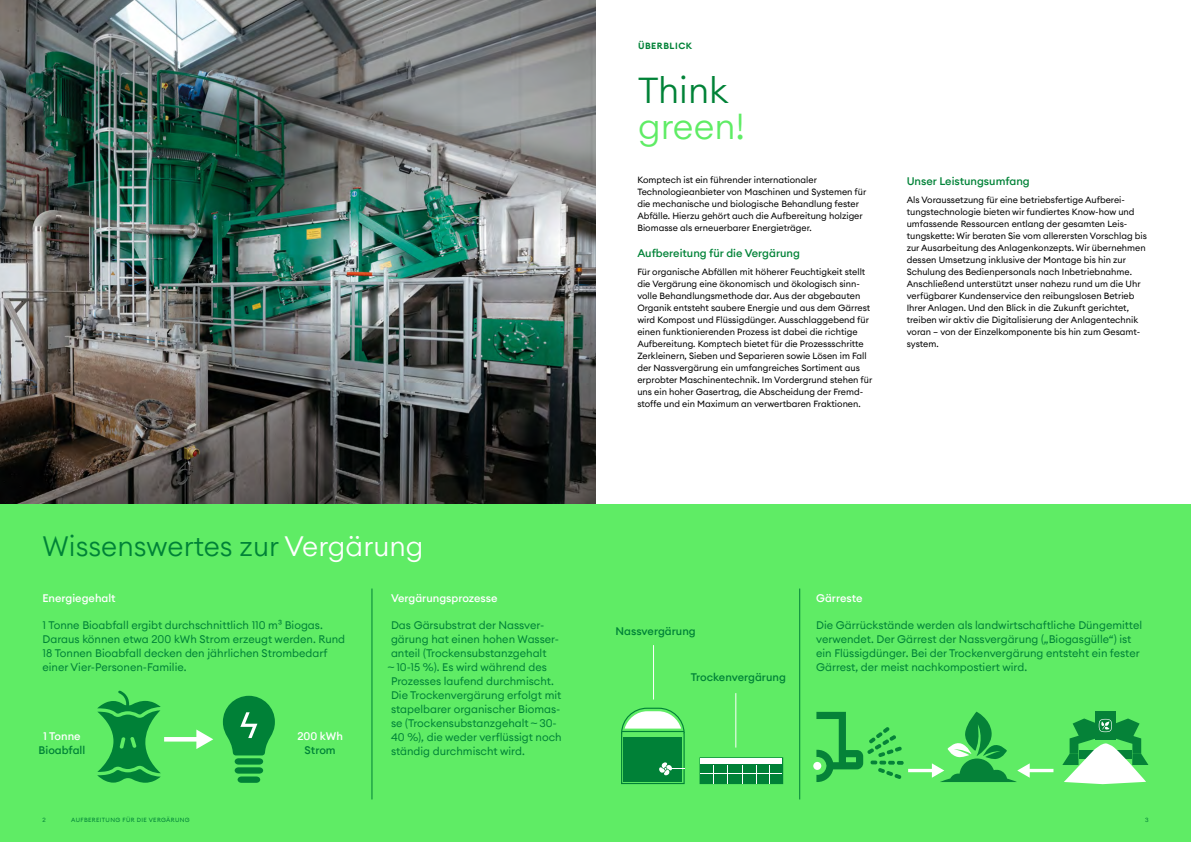
<style>
.page{position:relative;width:1191px;height:842px;background:#fff}
.page>*{position:absolute;margin:0;border:0;box-sizing:border-box;transform-origin:0 0}
.t1{font:300 36px "Euclid Circular A";color:#5fec65}
.t2{font:300 36px "Euclid Circular A";color:#008237}
.t3{font:300 28px "Euclid Circular A";color:#008237}
.t4{font:11px/14px "Euclid Circular A";color:#008237}
.t5{font:500 11px "Euclid Circular A";color:#008237}
.t6{font:500 11px "Euclid Circular A";color:#fff}
.t7{font:9px/12px "Euclid Circular A";color:#000}
.t8{font:600 9px "Euclid Circular A";letter-spacing:.06em;color:#008237}
.t9{font:6px "Euclid Circular A";letter-spacing:.06em;color:#008237}
.s1{color:#fff}
</style>
<div class="page">
<img style="left:0;top:0;width:595px;height:505px">
<div style="left:0;top:505px;width:1191px;height:337px;background:#5fec65"></div>
<hr style="left:735px;top:693px;width:1px;height:54px;background:#fff">
<hr style="left:653px;top:645px;width:1px;height:54px;background:#fff">
<svg style="left:223px;top:696px;width:52px;height:87px"></svg>
<svg style="left:97px;top:690px;width:116px;height:93px"></svg>
<hr style="left:799px;top:588px;width:1px;height:211px;background:#008237">
<hr style="left:372px;top:588px;width:1px;height:211px;background:#008237">
<svg style="left:813px;top:762px;width:8px;height:8px"></svg>
<div style="left:1095px;top:711px;width:20px;height:29px;background:#058238"></div>
<svg style="left:1062px;top:718px;width:86px;height:66px"></svg>
<svg style="left:816px;top:712px;width:237px;height:70px"></svg>
<div style="left:699px;top:757px;width:84px;height:27px;border:1px solid #008137"></div>
<div style="left:700px;top:764px;width:82px;height:19px;background:#008137"></div>
<div style="left:700px;top:758px;width:82px;height:6px;background:#fff"></div>
<hr style="left:700px;top:773px;width:82px;height:1px;background:#fff">
<svg style="left:727px;top:765px;width:1px;height:18px"></svg>
<svg style="left:756px;top:765px;width:1px;height:18px"></svg>
<svg style="left:769px;top:765px;width:1px;height:18px"></svg>
<svg style="left:621px;top:708px;width:64px;height:76px"></svg>
<p class="t8" style="left:638px;top:40px;width:56px">ÜBERBLICK</p>
<h1 class="t2" style="left:638px;top:67px;width:92px">Think</h1>
<h1 class="t1" style="left:638px;top:103px;width:108px">green!</h1>
<p class="t7" style="left:637px;top:174px;width:230px">Komptech ist ein führender internationaler Technologieanbieter von Maschinen und Systemen für die mechanische und biologische Behandlung fester Abfälle. Hierzu gehört auch die Aufbereitung holziger Biomasse als erneuerbarer Energieträger.</p>
<p class="t5" style="left:637px;top:246px;width:164px">Aufbereitung für die Vergärung</p>
<p class="t7" style="left:637px;top:266px;width:236px">Für organische Abfällen mit höherer Feuchtigkeit stellt die Vergärung eine ökonomisch und ökologisch sinn&shy;volle Behandlungsmethode dar. Aus der abgebauten Organik entsteht saubere Energie und aus dem Gärrest wird Kompost und Flüssigdünger. Ausschlaggebend für einen funktionierenden Prozess ist dabei die richtige Aufbereitung. Komptech bietet für die Prozessschritte Zerkleinern, Sieben und Separieren sowie Lösen im Fall der Nassvergärung ein umfangreiches Sortiment aus erprobter Maschinentechnik. Im Vordergrund stehen für uns ein hoher Gasertrag, die Abscheidung der Fremd&shy;stoffe und ein Maximum an verwertbaren Fraktionen.</p>
<p class="t5" style="left:906px;top:174px;width:125px">Unser Leistungsumfang</p>
<p class="t7" style="left:906px;top:194px;width:242px">Als Voraussetzung für eine betriebsfertige Aufberei&shy;tungstechnologie bieten wir fundiertes Know-how und umfassende Ressourcen entlang der gesamten Leis&shy;tungskette: Wir beraten Sie vom allerersten Vorschlag bis zur Ausarbeitung des Anlagenkonzepts. Wir übernehmen dessen Umsetzung inklusive der Montage bis hin zur Schulung des Bedienpersonals nach Inbetriebnahme.<br>Anschließend unterstützt unser nahezu rund um die Uhr verfügbarer Kundenservice den reibungslosen Betrieb Ihrer Anlagen. Und den Blick in die Zukunft gerichtet, treiben wir aktiv die Digitalisierung der Anlagentechnik voran – von der Einzelkomponente bis hin zum Gesamt&shy;system.</p>
<h2 class="t3" style="left:43px;top:527px;width:382px">Wissenswertes zur <span class="s1">Vergärung</span></h2>
<p class="t6" style="left:43px;top:591px;width:75px">Energiegehalt</p>
<p class="t6" style="left:816px;top:591px;width:48px">Gärreste</p>
<p class="t6" style="left:391px;top:591px;width:108px">Vergärungsprozesse</p>
<p class="t4" style="left:43px;top:618px;width:304px">1 Tonne Bioabfall ergibt durchschnittlich 110 m³ Biogas.<br>Daraus können etwa 200 kWh Strom erzeugt werden. Rund 18 Tonnen Bioabfall decken den jährlichen Strombedarf einer Vier-Personen-Familie.</p>
<p class="t4" style="left:391px;top:618px;width:155px">Das Gärsubstrat der Nassver-</p>
<p class="t4" style="left:391px;top:632px;width:169px">gärung hat einen hohen Wasser-</p>
<p class="t4" style="left:391px;top:646px;width:157px">anteil (Trockensubstanzgehalt</p>
<p class="t4" style="left:396px;top:660px;width:152px">10-15 %). Es wird während des</p>
<p class="t4" style="left:391px;top:674px;width:164px">Prozesses laufend durchmischt.</p>
<p class="t4" style="left:391px;top:688px;width:172px">Die Trockenvergärung erfolgt mit</p>
<p class="t4" style="left:391px;top:702px;width:171px">stapelbarer organischer Biomas-</p>
<p class="t4" style="left:391px;top:716px;width:167px">se (Trockensubstanzgehalt 30-</p>
<p class="t4" style="left:391px;top:730px;width:172px">40 %), die weder verflüssigt noch</p>
<p class="t4" style="left:391px;top:744px;width:135px">ständig durchmischt wird.</p>
<p class="t6" style="left:297px;top:729px;width:47px">200 kWh</p>
<p class="t5" style="left:304px;top:743px;width:33px">Strom</p>
<p class="t6" style="left:43px;top:729px;width:39px">1 Tonne</p>
<p class="t5" style="left:39px;top:743px;width:48px">Bioabfall</p>
<p class="t5" style="left:615px;top:624px;width:82px">Nassvergärung</p>
<p class="t5" style="left:691px;top:670px;width:96px">Trockenvergärung</p>
<p class="t4" style="left:816px;top:618px;width:327px">Die Gärrückstände werden als landwirtschaftliche Düngemittel verwendet. Der Gärrest der Nassvergärung („Biogasgülle“) ist ein Flüssigdünger. Bei der Trockenvergärung entsteht ein fester Gärrest, der meist nachkompostiert wird.</p>
<p class="t9" style="left:43px;top:816px;width:5px">2</p>
<p class="t9" style="left:71px;top:816px;width:120px">AUFBEREITUNG FÜR DIE VERGÄRUNG</p>
<p class="t9" style="left:1145px;top:816px;width:5px">3</p>
</div>
